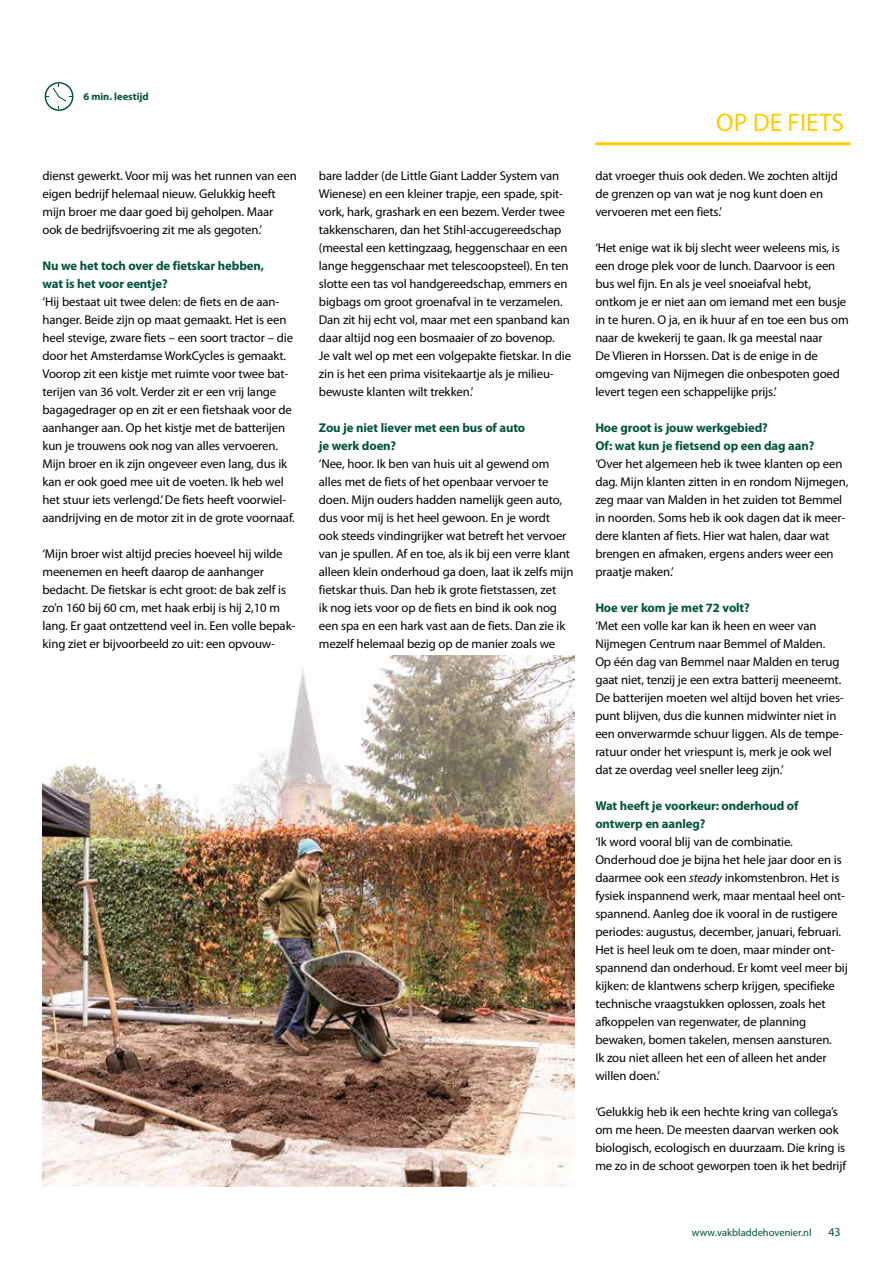
<style>
.page{position:relative;width:893px;height:1263px;background:#fff}
.page>*{position:absolute;margin:0;border:0;box-sizing:border-box;transform-origin:0 0}
.t1{font:25.5px "Myriad Pro";color:#fc0}
.t2{font:12.75px/18px "Myriad Pro";letter-spacing:-.01em;color:#000}
.t3{font:700 12.75px/18px "Myriad Pro";letter-spacing:-.01em;color:#00533d}
.t4{font:12px "Myriad Pro";color:#00533d}
.t5{font:10.5px "Myriad Pro";color:#00533d}
.t6{font:700 10.5px "Myriad Pro";color:#00533d}
.s1{font-style:italic}
</style>
<div class="page">
<hr style="left:595px;top:142px;width:255px;height:3px;background:#fc0">
<svg style="left:45px;top:82px;width:28px;height:29px"></svg>
<img style="left:43px;top:655px;width:531px;height:531px">
<p class="t6" style="left:83px;top:90px;width:67px">6 min. leestijd</p>
<p class="t2" style="left:43px;top:167px;width:256px">dienst gewerkt. Voor mij was het runnen van een eigen bedrijf helemaal nieuw. Gelukkig heeft mijn broer me daar goed bij geholpen. Maar<br>ook de bedrijfsvoering zit me als gegoten.’</p>
<p class="t3" style="left:43px;top:256px;width:223px">Nu we het toch over de fietskar hebben, wat is het voor eentje?</p>
<p class="t2" style="left:43px;top:293px;width:254px">‘Hij bestaat uit twee delen: de fiets en de aan&shy;hanger. Beide zijn op maat gemaakt. Het is een heel stevige, zware fiets – een soort tractor – die door het Amsterdamse WorkCycles is gemaakt.<br>Voorop zit een kistje met ruimte voor twee bat&shy;terijen van 36 volt. Verder zit er een vrij lange bagagedrager op en zit er een fietshaak voor de aanhanger aan. Op het kistje met de batterijen kun je trouwens ook nog van alles vervoeren.<br>Mijn broer en ik zijn ongeveer even lang, dus ik kan er ook goed mee uit de voeten. Ik heb wel het stuur iets verlengd.’ De fiets heeft voorwiel&shy;aandrijving en de motor zit in de grote voornaaf.</p>
<p class="t2" style="left:43px;top:545px;width:254px">‘Mijn broer wist altijd precies hoeveel hij wilde meenemen en heeft daarop de aanhanger bedacht. De fietskar is echt groot: de bak zelf is zo’n 160 bij 60 cm, met haak erbij is hij 2,10 m lang. Er gaat ontzettend veel in. Een volle bepak&shy;king ziet er bijvoorbeeld zo uit: een opvouw-</p>
<p class="t2" style="left:319px;top:167px;width:254px">bare ladder (de Little Giant Ladder System van Wienese) en een kleiner trapje, een spade, spit&shy;vork, hark, grashark en een bezem. Verder twee takkenscharen, dan het Stihl-accugereedschap (meestal een kettingzaag, heggenschaar en een lange heggenschaar met telescoopsteel). En ten slotte een tas vol handgereedschap, emmers en bigbags om groot groenafval in te verzamelen.<br>Dan zit hij echt vol, maar met een spanband kan daar altijd nog een bosmaaier of zo bovenop.<br>Je valt wel op met een volgepakte fietskar. In die zin is het een prima visitekaartje als je milieu&shy;bewuste klanten wilt trekken.’</p>
<p class="t3" style="left:319px;top:418px;width:208px">Zou je niet liever met een bus of auto je werk doen?</p>
<p class="t2" style="left:319px;top:455px;width:256px">‘Nee, hoor. Ik ben van huis uit al gewend om alles met de fiets of het openbaar vervoer te doen. Mijn ouders hadden namelijk geen auto, dus voor mij is het heel gewoon. En je wordt<br>ook steeds vindingrijker wat betreft het vervoer van je spullen. Af en toe, als ik bij een verre klant alleen klein onderhoud ga doen, laat ik zelfs mijn fietskar thuis. Dan heb ik grote fietstassen, zet<br>ik nog iets voor op de fiets en bind ik ook nog een spa en een hark vast aan de fiets. Dan zie ik mezelf helemaal bezig op de manier zoals we</p>
<h1 class="t1" style="left:716px;top:107px;width:130px">OP DE FIETS</h1>
<p class="t2" style="left:595px;top:167px;width:244px">dat vroeger thuis ook deden. We zochten altijd de grenzen op van wat je nog kunt doen en vervoeren met een fiets.’</p>
<p class="t2" style="left:595px;top:239px;width:255px">‘Het enige wat ik bij slecht weer weleens mis, is een droge plek voor de lunch. Daarvoor is een bus wel fijn. En als je veel snoeiafval hebt, ontkom je er niet aan om iemand met een busje in te huren. O ja, en ik huur af en toe een bus om naar de kwekerij te gaan. Ik ga meestal naar<br>De Vlieren in Horssen. Dat is de enige in de omgeving van Nijmegen die onbespoten goed levert tegen een schappelijke prijs.’</p>
<p class="t3" style="left:595px;top:418px;width:221px">Hoe groot is jouw werkgebied?<br>Of: wat kun je fietsend op een dag aan?</p>
<p class="t2" style="left:595px;top:455px;width:254px">‘Over het algemeen heb ik twee klanten op een dag. Mijn klanten zitten in en rondom Nijmegen, zeg maar van Malden in het zuiden tot Bemmel in noorden. Soms heb ik ook dagen dat ik meer&shy;dere klanten af fiets. Hier wat halen, daar wat brengen en afmaken, ergens anders weer een praatje maken.’</p>
<p class="t3" style="left:595px;top:599px;width:156px">Hoe ver kom je met 72 volt?</p>
<p class="t2" style="left:595px;top:617px;width:250px">‘Met een volle kar kan ik heen en weer van Nijmegen Centrum naar Bemmel of Malden.<br>Op één dag van Bemmel naar Malden en terug gaat niet, tenzij je een extra batterij meeneemt.<br>De batterijen moeten wel altijd boven het vries&shy;punt blijven, dus die kunnen midwinter niet in een onverwarmde schuur liggen. Als de tempe&shy;ratuur onder het vriespunt is, merk je ook wel dat ze overdag veel sneller leeg zijn.’</p>
<p class="t3" style="left:595px;top:797px;width:205px">Wat heeft je voorkeur: onderhoud of ontwerp en aanleg?</p>
<p class="t2" style="left:595px;top:833px;width:254px">‘Ik word vooral blij van de combinatie.<br>Onderhoud doe je bijna het hele jaar door en is daarmee ook een <span class="s1">steady</span> inkomstenbron. Het is fysiek inspannend werk, maar mentaal heel ont&shy;spannend. Aanleg doe ik vooral in de rustigere periodes: augustus, december, januari, februari.<br>Het is heel leuk om te doen, maar minder ont&shy;spannend dan onderhoud. Er komt veel meer bij kijken: de klantwens scherp krijgen, specifieke technische vraagstukken oplossen, zoals het afkoppelen van regenwater, de planning bewaken, bomen takelen, mensen aansturen.<br>Ik zou niet alleen het een of alleen het ander willen doen.’</p>
<p class="t2" style="left:595px;top:1103px;width:252px">‘Gelukkig heb ik een hechte kring van collega’s om me heen. De meesten daarvan werken ook biologisch, ecologisch en duurzaam. Die kring is me zo in de schoot geworpen toen ik het bedrijf</p>
<p class="t5" style="left:692px;top:1226px;width:121px">www.vakbladdehovenier.nl</p>
<p class="t4" style="left:828px;top:1224px;width:14px">43</p>
</div>
